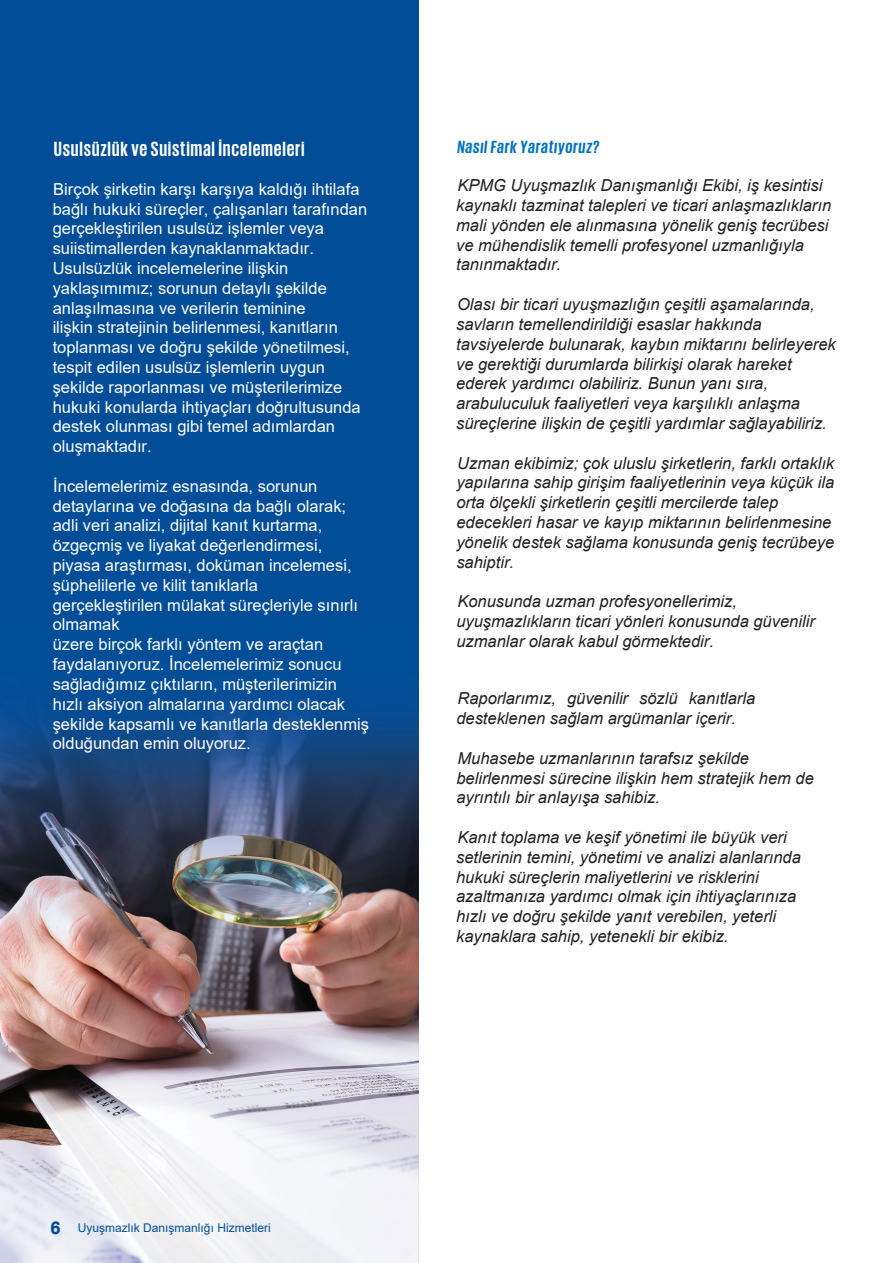
<style>
.page{position:relative;width:893px;height:1263px;background:#fff}
.page>*{position:absolute;margin:0;border:0;box-sizing:border-box;transform-origin:0 0}
.Body_Copy_11{font:700 21px "KPMG";letter-spacing:.035em;color:#fff}
.Body_Copy_11-2{font:italic 700 18px "KPMG";letter-spacing:.04em;color:#0072bc;scale:1.05 1}
.Body_Copy_11-3{font:italic 16.5px/19.8px "Arial";color:#231f20}
.Body_Copy_11-4{font:16.5px/19.8px "Arial";color:#fff}
.t1{font:12px "Arial";color:#014d97}
.s1{font-family:"Universfor KPMG";font-weight:700;font-size:18px}
</style>
<div class="page">
<div style="left:0;top:0;width:418px;height:1263px;background:#014d97"></div>
<img style="left:0;top:707px;width:418px;height:556px">
<p class="Body_Copy_11" style="left:54px;top:138px;width:252px">Usulsüzlük ve Suistimal İncelemeleri</p>
<p class="Body_Copy_11-4" style="left:53px;top:179px;width:316px">Birçok şirketin karşı karşıya kaldığı ihtilafa bağlı hukuki süreçler, çalışanları tarafından gerçekleştirilen usulsüz işlemler veya suiistimallerden kaynaklanmaktadır.<br>Usulsüzlük incelemelerine ilişkin yaklaşımımız; sorunun detaylı şekilde anlaşılmasına ve verilerin teminine<br>ilişkin stratejinin belirlenmesi, kanıtların toplanması ve doğru şekilde yönetilmesi, tespit edilen usulsüz işlemlerin uygun şekilde raporlanması ve müşterilerimize hukuki konularda ihtiyaçları doğrultusunda destek olunması gibi temel adımlardan oluşmaktadır.</p>
<p class="Body_Copy_11-4" style="left:53px;top:476px;width:318px">İncelemelerimiz esnasında, sorunun detaylarına ve doğasına da bağlı olarak; adli veri analizi, dijital kanıt kurtarma, özgeçmiş ve liyakat değerlendirmesi, piyasa araştırması, doküman incelemesi, şüphelilerle ve kilit tanıklarla gerçekleştirilen mülakat süreçleriyle sınırlı olmamak<br>üzere birçok farklı yöntem ve araçtan faydalanıyoruz. İncelemelerimiz sonucu sağladığımız çıktıların, müşterilerimizin hızlı aksiyon almalarına yardımcı olacak şekilde kapsamlı ve kanıtlarla desteklenmiş olduğundan emin oluyoruz.</p>
<p class="Body_Copy_11-2" style="left:457px;top:138px;width:137px">Nasıl Fark Yaratıyoruz?</p>
<p class="Body_Copy_11-3" style="left:456px;top:176px;width:377px">KPMG Uyuşmazlık Danışmanlığı Ekibi, iş kesintisi kaynaklı tazminat talepleri ve ticari anlaşmazlıkların mali yönden ele alınmasına yönelik geniş tecrübesi ve mühendislik temelli profesyonel uzmanlığıyla tanınmaktadır.</p>
<p class="Body_Copy_11-3" style="left:456px;top:295px;width:381px">Olası bir ticari uyuşmazlığın çeşitli aşamalarında, savların temellendirildiği esaslar hakkında tavsiyelerde bulunarak, kaybın miktarını belirleyerek ve gerektiği durumlarda bilirkişi olarak hareket ederek yardımcı olabiliriz. Bunun yanı sıra, arabuluculuk faaliyetleri veya karşılıklı anlaşma süreçlerine ilişkin de çeşitli yardımlar sağlayabiliriz.</p>
<p class="Body_Copy_11-3" style="left:456px;top:453px;width:379px">Uzman ekibimiz; çok uluslu şirketlerin, farklı ortaklık yapılarına sahip girişim faaliyetlerinin veya küçük ila orta ölçekli şirketlerin çeşitli mercilerde talep edecekleri hasar ve kayıp miktarının belirlenmesine yönelik destek sağlama konusunda geniş tecrübeye sahiptir.</p>
<p class="Body_Copy_11-3" style="left:456px;top:592px;width:360px">Konusunda uzman profesyonellerimiz, uyuşmazlıkların ticari yönleri konusunda güvenilir uzmanlar olarak kabul görmektedir.</p>
<p class="Body_Copy_11-3" style="left:456px;top:689px;width:300px">Raporlarımız, güvenilir sözlü kanıtlarla desteklenen sağlam argümanlar içerir.</p>
<p class="Body_Copy_11-3" style="left:456px;top:748px;width:359px">Muhasebe uzmanlarının tarafsız şekilde belirlenmesi sürecine ilişkin hem stratejik hem de ayrıntılı bir anlayışa sahibiz.</p>
<p class="Body_Copy_11-3" style="left:456px;top:827px;width:346px">Kanıt toplama ve keşif yönetimi ile büyük veri setlerinin temini, yönetimi ve analizi alanlarında hukuki süreçlerin maliyetlerini ve risklerini azaltmanıza yardımcı olmak için ihtiyaçlarınıza hızlı ve doğru şekilde yanıt verebilen, yeterli kaynaklara sahip, yetenekli bir ekibiz.</p>
<p class="t1" style="left:51px;top:1220px;width:222px"><span class="s1">6</span> Uyuşmazlık Danışmanlığı Hizmetleri</p>
</div>
